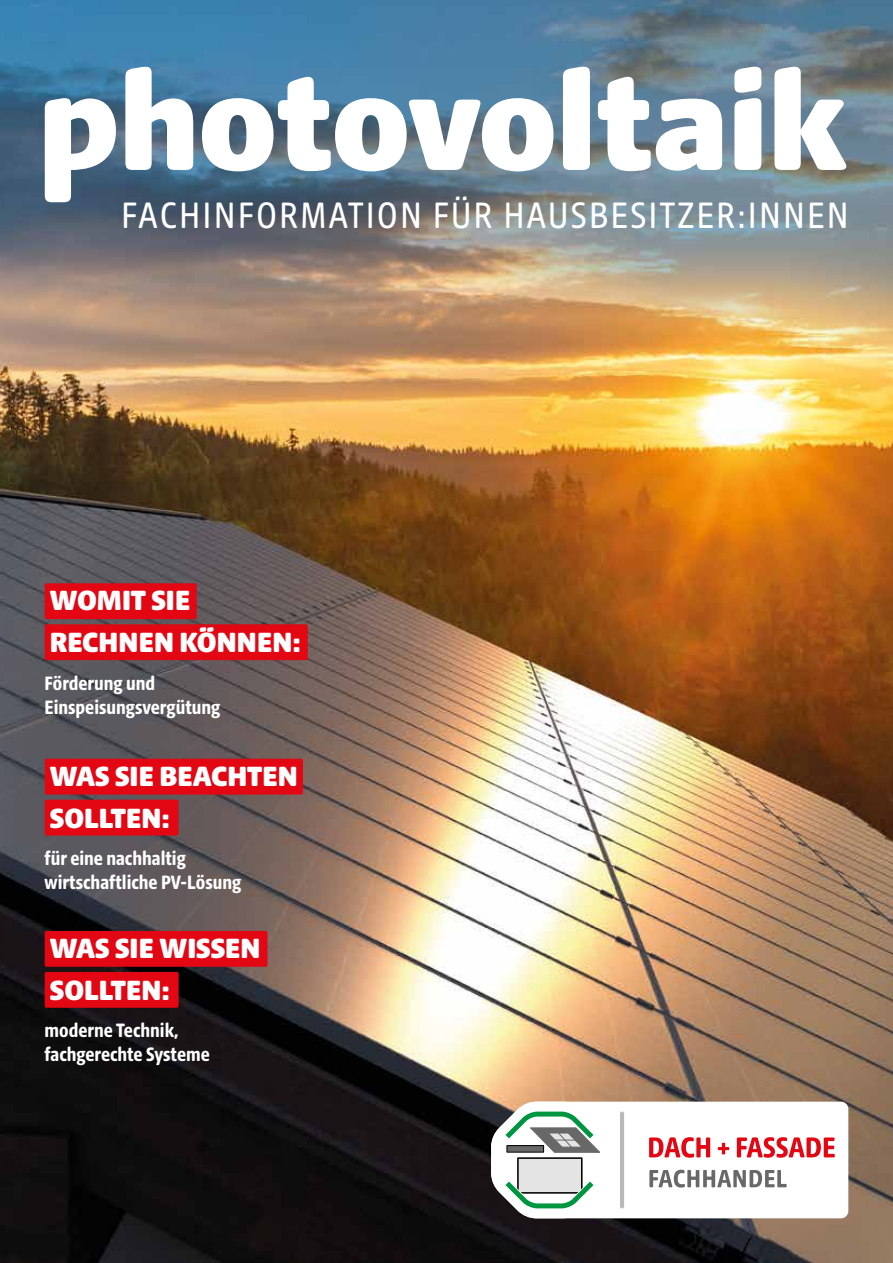
<style>
.page{position:relative;width:893px;height:1263px;background:#fff}
.page>*{position:absolute;margin:0;border:0;box-sizing:border-box;transform-origin:0 0}
.t1{font:900 144.9px "Hagebau";color:#fff}
.t2{font:39.9px "Hagebau Condensed";letter-spacing:.06em;color:#fff}
.t3{font:900 30.15px/42px "Hagebau";color:#fff}
.t4{font:700 21px/24px "Hagebau Condensed";color:#fff}
</style>
<div class="page">
<img style="left:0;top:0;width:893px;height:1263px">
<div style="left:45px;top:583px;width:152px;height:36px;background:#e30613;border-radius:2px"></div>
<div style="left:45px;top:759px;width:258px;height:35px;background:#e30613;border-radius:2px"></div>
<div style="left:45px;top:931px;width:222px;height:36px;background:#e30613;border-radius:2px"></div>
<div style="left:45px;top:624px;width:263px;height:36px;background:#e30613;border-radius:2px"></div>
<div style="left:45px;top:800px;width:134px;height:35px;background:#e30613;border-radius:2px"></div>
<div style="left:45px;top:972px;width:134px;height:36px;background:#e30613;border-radius:2px"></div>
<svg style="left:491px;top:1102px;width:357px;height:116px"></svg>
<h1 class="t1" style="left:38px;top:34px;width:810px">photovoltaik</h1>
<h2 class="t2" style="left:122px;top:193px;width:728px">FACHINFORMATION FÜR HAUSBESITZER:INNEN</h2>
<h3 class="t3" style="left:50px;top:579px;width:252px">WOMIT SIE<br>RECHNEN KÖNNEN:</h3>
<p class="t4" style="left:45px;top:670px;width:177px">Förderung und<br>Einspeisungsvergütung</p>
<h3 class="t3" style="left:50px;top:754px;width:249px">WAS SIE BEACHTEN<br>SOLLTEN:</h3>
<p class="t4" style="left:45px;top:846px;width:198px">für eine nachhaltig wirtschaftliche PV-Lösung</p>
<h3 class="t3" style="left:50px;top:927px;width:212px">WAS SIE WISSEN<br>SOLLTEN:</h3>
<p class="t4" style="left:45px;top:1018px;width:167px">moderne Technik, fachgerechte Systeme</p>
</div>
